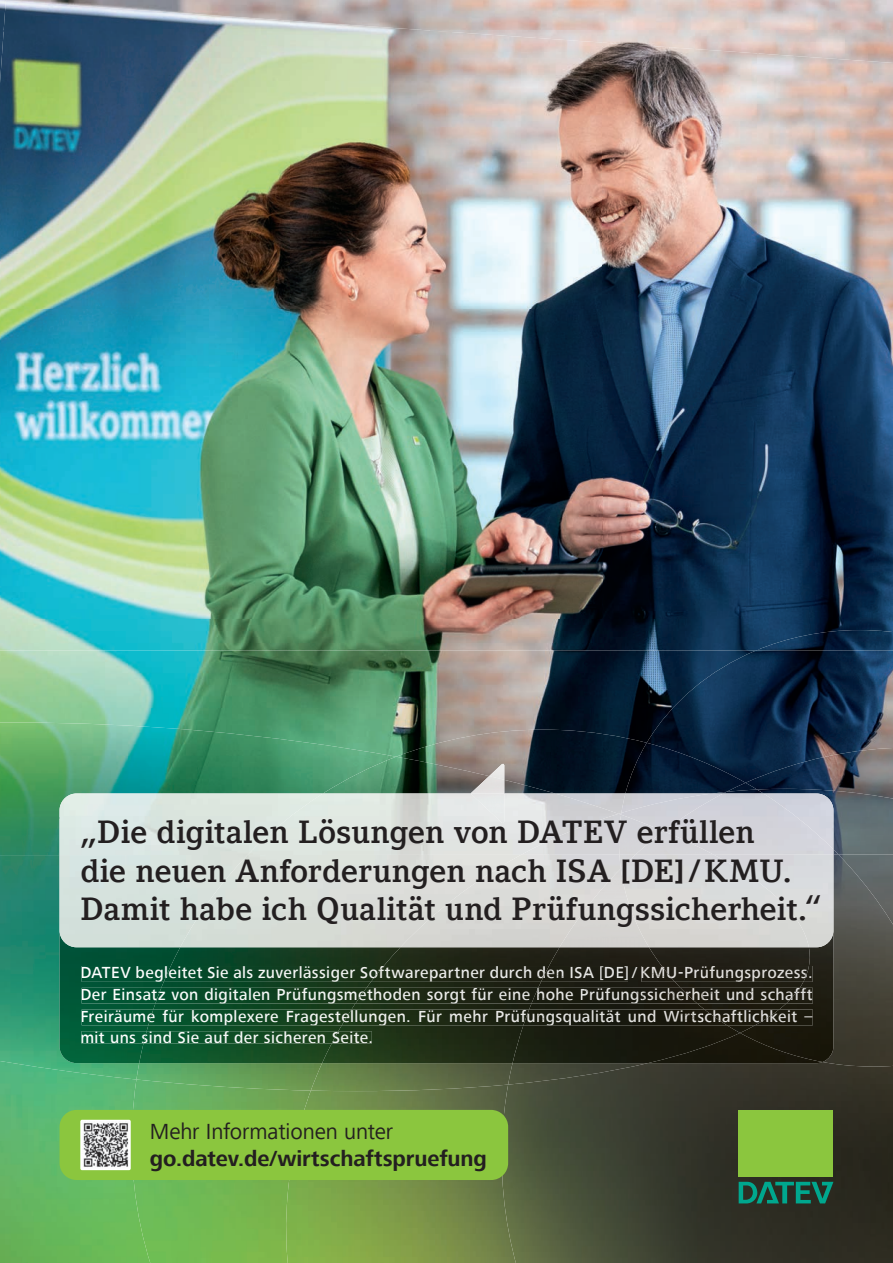
<style>
.page{position:relative;width:893px;height:1263px;background:#fff}
.page>*{position:absolute;margin:0;border:0;box-sizing:border-box;transform-origin:0 0}
.t1{font:700 32.1px/38.4px "Compatil DATEV";color:#231f20}
.t2{font:700 22.5px "Frutiger Next Com";letter-spacing:-.005em;color:#231f20}
.t3{font:22.5px "Frutiger Next Com";letter-spacing:-.005em;color:#231f20}
.t4{font:500 16.5px/21.8px "Frutiger Next Com";letter-spacing:.025em;color:#f6f8f6;text-align:justify}
.s1{color:#fff}
.s2{color:#fcfdfd}
.s3{color:#fbfdfd}
.s4{color:#fafcfb}
.s5{color:#f8faf9}
.s6{color:#f7f9f8}
.s7{color:#f4f6f5}
.s8{color:#f4f6f4}
.s9{color:#f2f4f2}
.s10{color:#f1f2f0}
.s11{color:#f0f1ef}
.s12{color:#eff0ed}
.s13{color:#ededec}
.s14{color:#eaebe9}
.s15{color:#e9e9e7}
.s16{color:#e9eae8}
.s17{color:#e7e7e6}
.s18{color:#e6e6e4}
.s19{color:#e5e5e3}
.s20{color:#e3e3e1}
.s21{color:#e2e2e0}
.s22{color:#e4e1df}
.s23{color:#e4e2df}
.s24{color:#e2e0de}
.s25{color:#e3e1de}
.s26{color:#e1dfdc}
.s27{color:#e0dedb}
.s28{color:#dfddda}
.s29{color:#dedcd9}
.s30{color:#fbfdfc}
.s31{color:#eeefed}
.s32{color:#ededeb}
.s33{color:#e8e9e7}
.s34{color:#e7e7e5}
.s35{color:#e3e4e2}
.s36{color:#e1e1df}
.s37{color:#e2e1df}
.s38{color:#e2e0dd}
.s39{color:#dfdedc}
.s40{color:#dedddb}
.s41{color:#dddcdb}
.s42{color:#dcdbd9}
.s43{color:#f3f5f3}
.s44{color:#f2f4f1}
.s45{color:#e4e5e3}
.s46{color:#e1e0dd}
.s47{color:#e0dfdd}
.s48{color:#dddcda}
.s49{color:#f9fbfa}
.s50{color:#f9fafa}
</style>
<div class="page">
<img style="left:0;top:0;width:893px;height:31px">
<img style="left:0;top:1079px;width:131px;height:184px">
<img style="left:131px;top:1079px;width:155px;height:184px">
<img style="left:0;top:1px;width:759px;height:650px">
<img style="left:758px;top:53px;width:135px;height:577px">
<img style="left:0;top:651px;width:647px;height:79px">
<img style="left:396px;top:730px;width:251px;height:63px">
<img style="left:286px;top:1090px;width:215px;height:173px">
<img style="left:501px;top:1063px;width:392px;height:200px">
<img style="left:0;top:722px;width:396px;height:96px">
<img style="left:0;top:818px;width:60px;height:37px">
<img style="left:0;top:855px;width:136px;height:224px">
<img style="left:323px;top:757px;width:232px;height:36px">
<img style="left:136px;top:1063px;width:175px;height:27px">
<img style="left:311px;top:1063px;width:202px;height:28px">
<img style="left:508px;top:1063px;width:140px;height:21px">
<img style="left:838px;top:799px;width:55px;height:56px">
<img style="left:833px;top:799px;width:5px;height:56px">
<img style="left:822px;top:855px;width:71px;height:211px">
<img style="left:756px;top:630px;width:137px;height:21px">
<img style="left:647px;top:651px;width:246px;height:96px">
<img style="left:745px;top:747px;width:148px;height:52px">
<img style="left:625px;top:743px;width:120px;height:50px">
<img style="left:726px;top:783px;width:31px;height:9px">
<svg style="left:739px;top:1182px;width:94px;height:21px;background:#156856"></svg>
<div style="left:739px;top:1110px;width:94px;height:67px;background:#8bc63e"></div>
<img style="left:60px;top:947px;width:79px;height:116px">
<img style="left:139px;top:947px;width:183px;height:116px">
<img style="left:322px;top:947px;width:191px;height:116px">
<img style="left:513px;top:947px;width:227px;height:116px">
<img style="left:740px;top:947px;width:93px;height:115px">
<img style="left:649px;top:947px;width:161px;height:86px">
<img style="left:82px;top:966px;width:82px;height:16px">
<img style="left:164px;top:966px;width:207px;height:16px">
<img style="left:371px;top:966px;width:170px;height:16px">
<img style="left:541px;top:966px;width:87px;height:16px">
<svg style="left:632px;top:967px;width:6px;height:11px"></svg>
<img style="left:641px;top:966px;width:21px;height:16px">
<img style="left:809px;top:966px;width:4px;height:16px">
<img style="left:662px;top:966px;width:147px;height:16px">
<img style="left:82px;top:988px;width:73px;height:15px">
<img style="left:155px;top:988px;width:200px;height:15px">
<img style="left:355px;top:988px;width:176px;height:15px">
<div style="left:531px;top:988px;width:149px;height:15px;background:#19190f"></div>
<img style="left:800px;top:988px;width:13px;height:15px">
<div style="left:680px;top:988px;width:120px;height:15px;background:#1d1b10"></div>
<img style="left:82px;top:1009px;width:66px;height:16px">
<img style="left:148px;top:1009px;width:194px;height:16px">
<img style="left:342px;top:1009px;width:181px;height:16px">
<div style="left:523px;top:1009px;width:182px;height:16px;background:#18180e"></div>
<img style="left:779px;top:1009px;width:34px;height:16px">
<img style="left:705px;top:1009px;width:74px;height:16px">
<img style="left:81px;top:1031px;width:62px;height:12px">
<img style="left:143px;top:1031px;width:189px;height:12px">
<img style="left:332px;top:1031px;width:40px;height:12px">
<svg style="left:712px;top:792px;width:14px;height:1px"></svg>
<img style="left:619px;top:793px;width:2px;height:20px">
<img style="left:60px;top:793px;width:188px;height:62px">
<div style="left:60px;top:855px;width:120px;height:92px;background:#d4e1dc"></div>
<img style="left:248px;top:793px;width:371px;height:62px">
<img style="left:521px;top:814px;width:100px;height:41px">
<div style="left:559px;top:869px;width:90px;height:78px;background:#d8d8d5"></div>
<img style="left:621px;top:813px;width:43px;height:2px">
<div style="left:664px;top:793px;width:169px;height:62px;background:#d2d3da"></div>
<img style="left:621px;top:793px;width:91px;height:20px">
<img style="left:619px;top:815px;width:45px;height:40px">
<img style="left:619px;top:855px;width:16px;height:14px">
<div style="left:635px;top:831px;width:79px;height:24px;background:#d4d4d8"></div>
<img style="left:489px;top:764px;width:15px;height:12px">
<img style="left:470px;top:776px;width:34px;height:47px">
<img style="left:470px;top:793px;width:34px;height:1px">
<div style="left:60px;top:1110px;width:448px;height:70px;background:#8bc63e;border-radius:17px"></div>
<div style="left:80px;top:1120px;width:51px;height:50px;background:#fff;border-radius:2px"></div>
<img style="left:83px;top:1122px;width:46px;height:45px">
<h1 class="t1" style="left:80px;top:813px;width:743px">„Die digitalen Lösungen von DATEV erfüllen<br>die neuen Anforderungen nach ISA [DE]/KMU.<br>Damit habe ich Qualität und Prüfungssicherheit.“</h1>
<p class="t4" style="left:80px;top:963px;width:734px"><span class="s1">DA</span><span class="s2">TEV</span> <span class="s3">begl</span><span class="s4">ei</span><span class="s5">tet Si</span><span class="s6">e al</span>s zu<span class="s7">ve</span><span class="s8">rl</span><span class="s9">ässige</span><span class="s10">r</span> <span class="s11">So</span><span class="s12">ftwa</span><span class="s13">repa</span><span class="s14">rtne</span><span class="s15">r</span> <span class="s16">du</span><span class="s17">rch</span> <span class="s18">de</span><span class="s19">n ISA</span> <span class="s20">[D</span><span class="s21">E] /</span> <span class="s22">KM</span><span class="s23">U</span><span class="s24">-Pr</span><span class="s25">ü</span><span class="s26">fun</span><span class="s27">gspr</span><span class="s28">oz</span><span class="s29">ess.<br></span><span class="s1">De</span><span class="s2">r Ei</span><span class="s30">nsat</span><span class="s4">z vo</span><span class="s5">n di</span><span class="s6">gita</span>len <span class="s8">Prüf</span><span class="s9">ungsme</span><span class="s11">th</span><span class="s31">oden</span> <span class="s32">sor</span><span class="s14">gt</span> <span class="s33">für</span> <span class="s34">e</span><span class="s17">ine</span> <span class="s18">h</span><span class="s19">ohe</span> <span class="s35">P</span><span class="s20">rüfu</span><span class="s36">ng</span><span class="s37">s</span><span class="s25">sic</span><span class="s38">herhei</span><span class="s26">t</span> <span class="s39">un</span><span class="s27">d</span> <span class="s40">scha</span><span class="s41">ff</span><span class="s42">t </span><span class="s1">Frei</span><span class="s2">rä</span><span class="s30">ume</span> <span class="s4">für</span> <span class="s5">komp</span><span class="s6">le</span>xere <span class="s8">Fra</span><span class="s43">ge</span><span class="s44">stel</span><span class="s11">lung</span><span class="s31">en.</span> <span class="s32">Fü</span><span class="s14">r me</span><span class="s33">hr</span> <span class="s34">Prüfu</span><span class="s18">ng</span><span class="s45">sq</span><span class="s35">ua</span><span class="s20">litä</span><span class="s36">t un</span><span class="s25">d Wi</span><span class="s46">rt</span><span class="s38">s</span><span class="s47">c</span><span class="s27">ha</span><span class="s39">ftlich</span><span class="s40">ke</span><span class="s48">it – </span><span class="s1">mit</span> <span class="s2">un</span><span class="s30">s sind</span> <span class="s4">S</span><span class="s49">ie</span> <span class="s50">a</span><span class="s6">uf d</span>er s<span class="s8">iche</span><span class="s43">re</span><span class="s44">n Seit</span><span class="s11">e.</span></p>
<h2 class="t3" style="left:150px;top:1123px;width:245px">Mehr Informationen unter</h2>
<h2 class="t2" style="left:150px;top:1150px;width:339px">go.datev.de/wirtschaftspruefung</h2>
</div>
